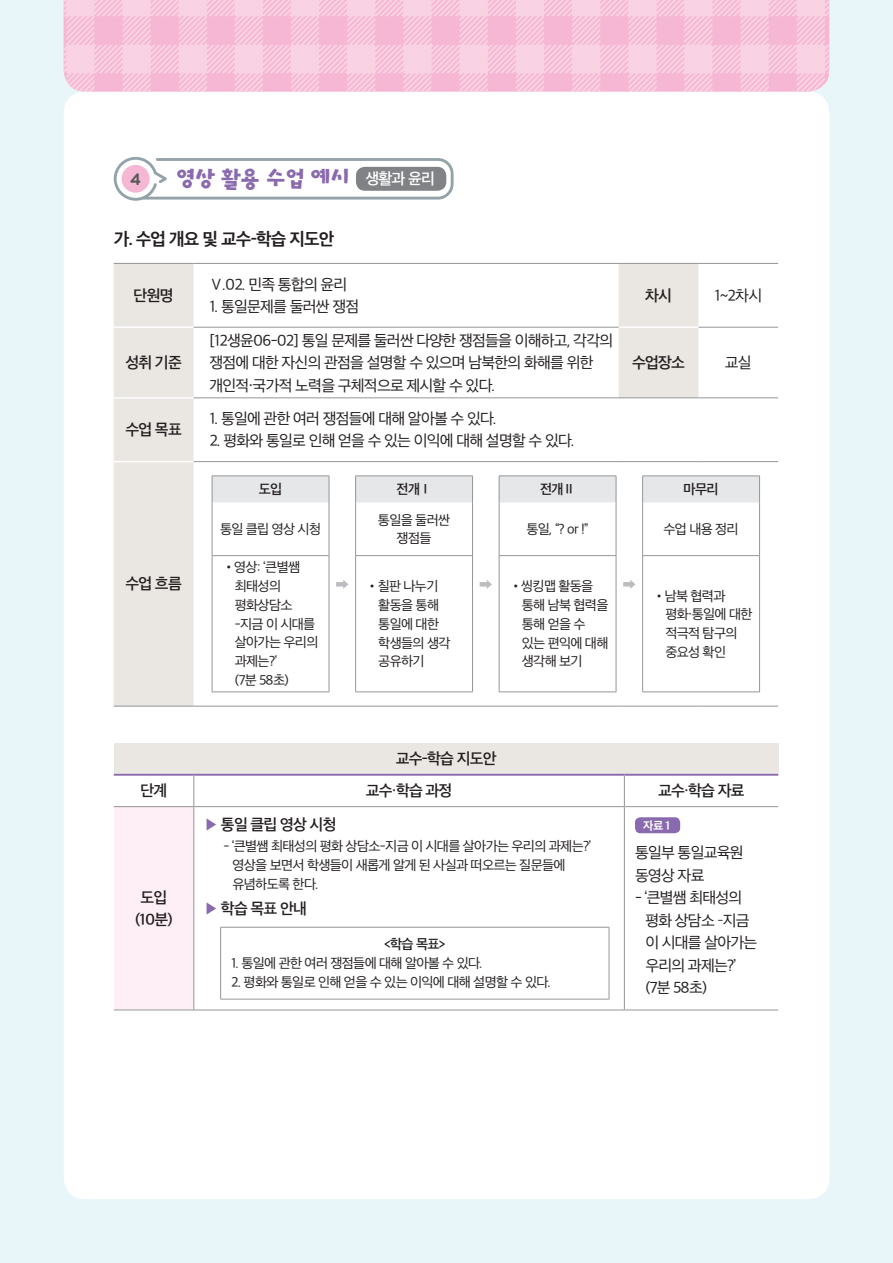
<style>
.page{position:relative;width:893px;height:1263px;background:#e8f6f9}
.page>*{position:absolute;margin:0;border:0;box-sizing:border-box;transform-origin:0 0}
.t1{font:22.5px "SD Sogeum c Bd";letter-spacing:-.05em;color:#8a6aae}
.t2{font:16.8px "SD Gothic Neoa g Bd";letter-spacing:-.05em;color:#231f20}
.t3{font:16.8px "Multicolore";color:#57585a}
.t4{font:15px/22.5px "SD Gothic Neoa d Rg";letter-spacing:-.05em;color:#231f20}
.t5{font:15px/22.5px "SD Gothic Neoa f Sm";letter-spacing:-.05em;color:#231f20;text-align:center}
.t6{font:13.2px/18.8px "SD Gothic Neoa d Rg";letter-spacing:-.05em;color:#231f20}
.t7{font:13.2px "SD Gothic Neoa f Sm";letter-spacing:-.05em;color:#231f20}
.t8{font:11.25px "SD Gothic Neoa g Bd";color:#fff}
.s1{font-family:"SD Gothic Neoa f Sm";font-size:15px;color:#fff}
.s2{color:#8a6aae}
</style>
<div class="page">
<div style="left:64px;top:91px;width:765px;height:1108px;background:#fff;border-radius:21px"></div>
<img style="left:64px;top:0;width:765px;height:91px">
<svg style="left:114px;top:157px;width:340px;height:44px"></svg>
<div style="left:122px;top:165px;width:28px;height:28px;background:#f6b7d4;border-radius:14px"></div>
<div style="left:356px;top:167px;width:90px;height:24px;background:#808285;border-radius:9px"></div>
<svg style="left:114px;top:264px;width:584px;height:442px"></svg>
<hr style="left:114px;top:263px;width:79px;height:1px;background:#939598">
<hr style="left:193px;top:263px;width:426px;height:1px;background:#939598">
<hr style="left:619px;top:263px;width:79px;height:1px;background:#939598">
<hr style="left:698px;top:263px;width:80px;height:1px;background:#939598">
<hr style="left:114px;top:706px;width:79px;height:1px;background:#939598">
<hr style="left:193px;top:706px;width:426px;height:1px;background:#939598">
<hr style="left:619px;top:706px;width:79px;height:1px;background:#939598">
<hr style="left:698px;top:706px;width:80px;height:1px;background:#939598">
<hr style="left:193px;top:327px;width:426px;height:1px;background:#939598">
<hr style="left:698px;top:327px;width:80px;height:1px;background:#939598">
<hr style="left:193px;top:398px;width:426px;height:1px;background:#939598">
<hr style="left:619px;top:398px;width:79px;height:1px;background:#939598">
<hr style="left:698px;top:398px;width:80px;height:1px;background:#939598">
<hr style="left:193px;top:461px;width:426px;height:1px;background:#939598">
<hr style="left:619px;top:461px;width:79px;height:1px;background:#939598">
<hr style="left:698px;top:461px;width:80px;height:1px;background:#939598">
<hr style="left:114px;top:326px;width:79px;height:2px;background:#fff">
<hr style="left:114px;top:397px;width:79px;height:1px;background:#fff">
<hr style="left:114px;top:461px;width:79px;height:1px;background:#fff">
<hr style="left:619px;top:326px;width:79px;height:2px;background:#fff">
<hr style="left:212px;top:502px;width:1px;height:54px;background:#939598">
<hr style="left:329px;top:502px;width:1px;height:54px;background:#939598">
<hr style="left:212px;top:556px;width:1px;height:136px;background:#939598">
<hr style="left:329px;top:556px;width:1px;height:136px;background:#939598">
<hr style="left:212px;top:692px;width:117px;height:1px;background:#939598">
<hr style="left:355px;top:502px;width:1px;height:53px;background:#939598">
<hr style="left:472px;top:502px;width:1px;height:53px;background:#939598">
<hr style="left:355px;top:556px;width:1px;height:136px;background:#939598">
<hr style="left:472px;top:556px;width:1px;height:136px;background:#939598">
<hr style="left:355px;top:692px;width:118px;height:1px;background:#939598">
<hr style="left:499px;top:502px;width:1px;height:53px;background:#939598">
<hr style="left:616px;top:502px;width:1px;height:53px;background:#939598">
<hr style="left:499px;top:556px;width:1px;height:136px;background:#939598">
<hr style="left:616px;top:556px;width:1px;height:136px;background:#939598">
<hr style="left:499px;top:692px;width:117px;height:1px;background:#939598">
<svg style="left:212px;top:476px;width:548px;height:26px;background:#e7e8e9"></svg>
<hr style="left:642px;top:502px;width:1px;height:53px;background:#939598">
<hr style="left:759px;top:502px;width:1px;height:53px;background:#939598">
<hr style="left:642px;top:556px;width:1px;height:136px;background:#939598">
<hr style="left:759px;top:556px;width:1px;height:136px;background:#939598">
<hr style="left:642px;top:692px;width:118px;height:1px;background:#939598">
<hr style="left:212px;top:555px;width:117px;height:1px;background:#939598">
<hr style="left:355px;top:555px;width:118px;height:1px;background:#939598">
<hr style="left:499px;top:555px;width:117px;height:1px;background:#939598">
<hr style="left:642px;top:555px;width:118px;height:1px;background:#939598">
<svg style="left:336px;top:580px;width:12px;height:9px"></svg>
<svg style="left:480px;top:580px;width:12px;height:9px"></svg>
<svg style="left:623px;top:580px;width:12px;height:9px"></svg>
<div style="left:114px;top:743px;width:664px;height:32px;background:#eae6e1"></div>
<div style="left:114px;top:807px;width:80px;height:203px;background:#fdeff5"></div>
<hr style="left:114px;top:774px;width:80px;height:2px;background:#8a6aae">
<hr style="left:194px;top:774px;width:430px;height:2px;background:#8a6aae">
<hr style="left:624px;top:774px;width:154px;height:2px;background:#8a6aae">
<hr style="left:194px;top:776px;width:1px;height:30px;background:#939598">
<hr style="left:624px;top:776px;width:1px;height:30px;background:#939598">
<hr style="left:194px;top:807px;width:1px;height:202px;background:#939598">
<hr style="left:624px;top:807px;width:1px;height:202px;background:#939598">
<hr style="left:114px;top:1009px;width:80px;height:1px;background:#939598">
<hr style="left:194px;top:1009px;width:430px;height:1px;background:#939598">
<hr style="left:624px;top:1009px;width:154px;height:1px;background:#939598">
<hr style="left:114px;top:806px;width:80px;height:1px;background:#939598">
<hr style="left:194px;top:806px;width:430px;height:1px;background:#939598">
<hr style="left:624px;top:806px;width:154px;height:1px;background:#939598">
<hr style="left:220px;top:927px;width:389px;height:1px;background:#939598">
<hr style="left:220px;top:927px;width:1px;height:72px;background:#939598">
<hr style="left:609px;top:927px;width:1px;height:72px;background:#939598">
<hr style="left:220px;top:999px;width:389px;height:1px;background:#939598">
<div style="left:635px;top:817px;width:45px;height:16px;background:#8a6aae;border-radius:5px"></div>
<p class="t3" style="left:130px;top:169px;width:12px">4</p>
<h1 class="t1" style="left:176px;top:167px;width:260px">영상 활용 수업 예시 <span class="s1">생활과 윤리</span></h1>
<p class="t2" style="left:114px;top:230px;width:222px">가. 수업 개요 및 교수-학습 지도안</p>
<p class="t5" style="left:134px;top:284px;width:41px">단원명</p>
<p class="t5" style="left:125px;top:351px;width:58px">성취 기준</p>
<p class="t5" style="left:125px;top:418px;width:58px">수업 목표</p>
<p class="t4" style="left:209px;top:273px;width:140px">Ⅴ.02. 민족 통합의 윤리</p>
<p class="t4" style="left:209px;top:295px;width:151px">1. 통일문제를 둘러싼 쟁점</p>
<p class="t4" style="left:209px;top:329px;width:405px">[12생윤06-02] 통일 문제를 둘러싼 다양한 쟁점들을 이해하고, 각각의 쟁점에 대한 자신의 관점을 설명할 수 있으며 남북한의 화해를 위한 개인적·국가적 노력을 구체적으로 제시할 수 있다.</p>
<p class="t4" style="left:209px;top:407px;width:289px">1. 통일에 관한 여러 쟁점들에 대해 알아볼 수 있다.</p>
<p class="t4" style="left:209px;top:430px;width:367px">2. 평화와 통일로 인해 얻을 수 있는 이익에 대해 설명할 수 있다.</p>
<p class="t5" style="left:645px;top:284px;width:28px">차시</p>
<p class="t4" style="left:714px;top:284px;width:49px">1~2차시</p>
<p class="t5" style="left:632px;top:351px;width:54px">수업장소</p>
<p class="t4" style="left:725px;top:351px;width:28px">교실</p>
<p class="t5" style="left:125px;top:573px;width:58px">수업 흐름</p>
<p class="t7" style="left:259px;top:482px;width:25px">도입</p>
<p class="t7" style="left:397px;top:482px;width:36px">전개Ⅰ</p>
<p class="t7" style="left:540px;top:482px;width:36px">전개Ⅱ</p>
<p class="t7" style="left:684px;top:482px;width:36px">마무리</p>
<p class="t6" style="left:220px;top:520px;width:103px">통일 클립 영상 시청</p>
<p class="t6" style="left:378px;top:510px;width:74px;text-align:center">통일을 둘러싼 쟁점들</p>
<p class="t6" style="left:526px;top:520px;width:64px">통일, “? or !”</p>
<p class="t6" style="left:663px;top:520px;width:77px">수업 내용 정리</p>
<p class="t6" style="left:235px;top:558px;width:85px;text-indent:-12px">•영상: ‘큰별쌤 최태성의 평화상담소 -지금 이 시대를 살아가는 우리의 과제는?’<br>(7분 58초)</p>
<p class="t6" style="left:378px;top:577px;width:74px;text-indent:-12px">•칠판 나누기 활동을 통해 통일에 대한 학생들의 생각 공유하기</p>
<p class="t6" style="left:522px;top:577px;width:88px;text-indent:-12px">•씽킹맵 활동을 통해 남북 협력을 통해 얻을 수 있는 편익에 대해 생각해 보기</p>
<p class="t6" style="left:665px;top:586px;width:89px;text-indent:-12px">•남북 협력과 평화·통일에 대한 적극적 탐구의 중요성 확인</p>
<p class="t5" style="left:396px;top:747px;width:102px">교수-학습 지도안</p>
<p class="t5" style="left:141px;top:779px;width:28px">단계</p>
<p class="t5" style="left:366px;top:779px;width:88px">교수·학습 과정</p>
<p class="t5" style="left:658px;top:779px;width:88px">교수·학습 자료</p>
<p class="t5" style="left:135px;top:886px;width:39px">도입 (10분)</p>
<p class="t5" style="left:204px;top:813px;width:134px"><span class="s2">▶</span> 통일 클립 영상 시청</p>
<p class="t6" style="left:232px;top:837px;width:360px;text-indent:-9px">- ‘큰별쌤 최태성의 평화 상담소-지금 이 시대를 살아가는 우리의 과제는?’ 영상을 보면서 학생들이 새롭게 알게 된 사실과 떠오르는 질문들에 유념하도록 한다.</p>
<p class="t5" style="left:204px;top:897px;width:104px"><span class="s2">▶</span> 학습 목표 안내</p>
<p class="t7" style="left:384px;top:938px;width:63px">&lt;학습 목표&gt;</p>
<p class="t6" style="left:231px;top:954px;width:253px">1. 통일에 관한 여러 쟁점들에 대해 알아볼 수 있다.</p>
<p class="t6" style="left:231px;top:972px;width:321px">2. 평화와 통일로 인해 얻을 수 있는 이익에 대해 설명할 수 있다.</p>
<p class="t8" style="left:643px;top:820px;width:28px">자료 1</p>
<p class="t4" style="left:635px;top:841px;width:110px">통일부 통일교육원 동영상 자료</p>
<p class="t4" style="left:645px;top:886px;width:114px;text-indent:-10px">- ‘큰별쌤 최태성의 평화 상담소 –지금 이 시대를 살아가는 우리의 과제는?’ (7분 58초)</p>
</div>
